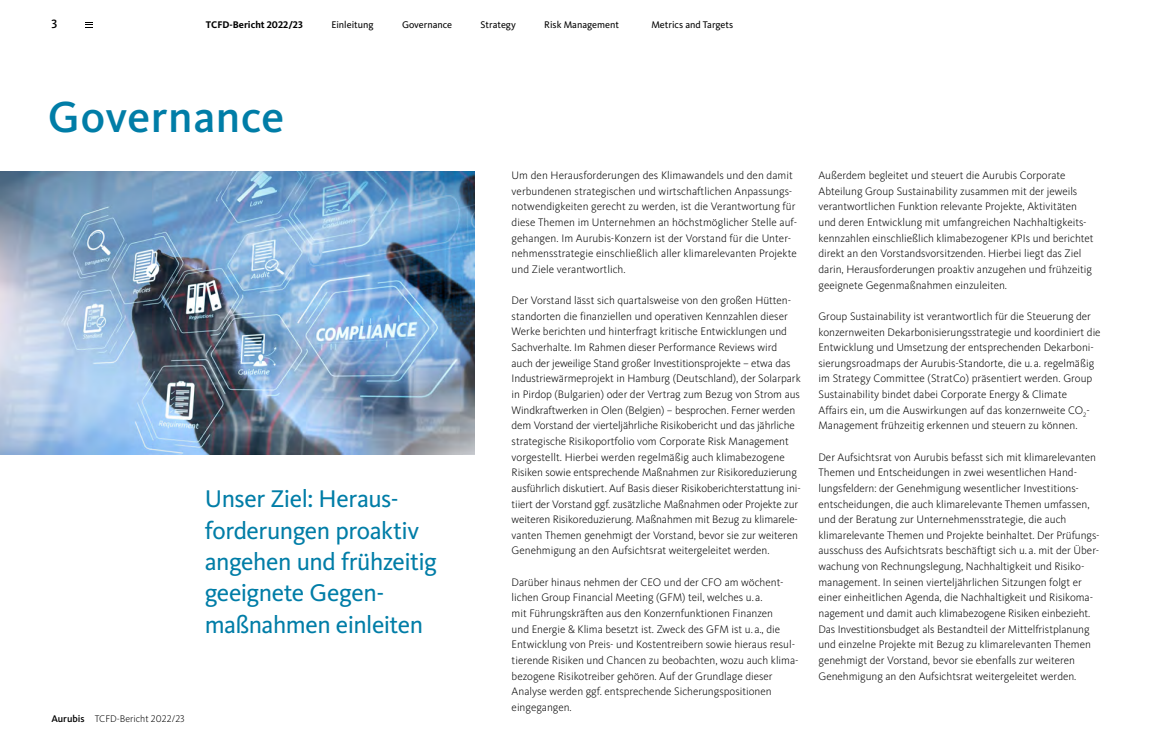
<style>
.page{position:relative;width:1159px;height:745px;background:#fff}
.page>*{position:absolute;margin:0;border:0;box-sizing:border-box;transform-origin:0 0}
.t1{font:500 45px "Kievit Pro";letter-spacing:.01em;color:#007da7}
.t2{font:25px/31.2px "Kievit Pro";letter-spacing:-.02em;color:#007da7}
.t3{font:500 12.5px "Kievit Pro";color:#000}
.t4{font:300 11.25px/15.6px "Kievit Pro";color:#000}
.t5{font:10px "Kievit Pro";color:#000}
.t6{font:300 10px "Kievit Pro";color:#000}
.t7{font:700 10px "Kievit Pro";color:#000}
.s1{font-weight:500}
</style>
<div class="page">
<img style="left:0;top:171px;width:474px;height:283px">
<svg style="left:86px;top:22px;width:7px;height:6px"></svg>
<p class="t3" style="left:51px;top:16px;width:7px">3</p>
<p class="t7" style="left:206px;top:18px;width:98px">TCFD-Bericht 2022/23</p>
<p class="t5" style="left:331px;top:18px;width:44px">Einleitung</p>
<p class="t5" style="left:402px;top:18px;width:52px">Governance</p>
<p class="t5" style="left:480px;top:18px;width:37px">Strategy</p>
<p class="t5" style="left:544px;top:18px;width:76px">Risk Management</p>
<p class="t5" style="left:651px;top:18px;width:83px">Metrics and Targets</p>
<h1 class="t1" style="left:48px;top:90px;width:238px">Governance</h1>
<h2 class="t2" style="left:205px;top:483px;width:234px">Unser Ziel: Heraus&shy;forderungen proaktiv angehen und frühzeitig geeignete Gegen&shy;maßnahmen einleiten</h2>
<p class="t6" style="left:51px;top:712px;width:135px"><span class="s1">Aurubis</span> TCFD-Bericht 2022/23</p>
<p class="t4" style="left:512px;top:167px;width:287px">Um den Herausforderungen des Klimawandels und den damit verbundenen strategischen und wirtschaftlichen Anpassungs&shy;notwendigkeiten gerecht zu werden, ist die Verantwortung für diese Themen im Unternehmen an höchstmöglicher Stelle auf&shy;gehangen. Im Aurubis-Konzern ist der Vorstand für die Unter&shy;nehmensstrategie einschließlich aller klimarelevanten Projekte und Ziele verantwortlich.</p>
<p class="t4" style="left:512px;top:292px;width:291px">Der Vorstand lässt sich quartalsweise von den großen Hütten&shy;standorten die finanziellen und operativen Kennzahlen dieser Werke berichten und hinterfragt kritische Entwicklungen und Sachverhalte. Im Rahmen dieser Performance Reviews wird auch der jeweilige Stand großer Investitionsprojekte – etwa das Industriewärmeprojekt in Hamburg (Deutschland), der Solarpark in Pirdop (Bulgarien) oder der Vertrag zum Bezug von Strom aus Windkraftwerken in Olen (Belgien) – besprochen. Ferner werden dem Vorstand der vierteljährliche Risikobericht und das jährliche strategische Risikoportfolio vom Corporate Risk Management vorgestellt. Hierbei werden regelmäßig auch klimabezogene Risiken sowie entsprechende Maßnahmen zur Risikoreduzierung ausführlich diskutiert. Auf Basis dieser Risikoberichterstattung ini&shy;tiiert der Vorstand ggf. zusätzliche Maßnahmen oder Projekte zur weiteren Risikoreduzierung. Maßnahmen mit Bezug zu klimarele&shy;vanten Themen genehmigt der Vorstand, bevor sie zur weiteren Genehmigung an den Aufsichtsrat weitergeleitet werden.</p>
<p class="t4" style="left:512px;top:573px;width:287px">Darüber hinaus nehmen der CEO und der CFO am wöchent&shy;lichen Group Financial Meeting (GFM) teil, welches u. a.<br>mit Führungskräften aus den Konzernfunktionen Finanzen<br>und Energie &amp; Klima besetzt ist. Zweck des GFM ist u. a., die Entwicklung von Preis- und Kostentreibern sowie hieraus resul&shy;tierende Risiken und Chancen zu beobachten, wozu auch klima&shy;bezogene Risikotreiber gehören. Auf der Grundlage dieser Analyse werden ggf. entsprechende Sicherungspositionen eingegangen.</p>
<p class="t4" style="left:818px;top:167px;width:277px">Außerdem begleitet und steuert die Aurubis Corporate Abteilung Group Sustainability zusammen mit der jeweils verantwortlichen Funktion relevante Projekte, Aktivitäten und deren Entwicklung mit umfangreichen Nachhaltigkeits&shy;kennzahlen einschließlich klimabezogener KPIs und berichtet direkt an den Vorstandsvorsitzenden. Hierbei liegt das Ziel darin, Herausforderungen proaktiv anzugehen und frühzeitig geeignete Gegenmaßnahmen einzuleiten.</p>
<p class="t4" style="left:818px;top:308px;width:284px">Group Sustainability ist verantwortlich für die Steuerung der konzernweiten Dekarbonisierungsstrategie und koordiniert die Entwicklung und Umsetzung der entsprechenden Dekarboni&shy;sierungsroadmaps der Aurubis-Standorte, die u. a. regelmäßig im Strategy Committee (StratCo) präsentiert werden. Group Sustainability bindet dabei Corporate Energy &amp; Climate<br>Affairs ein, um die Auswirkungen auf das konzernweite CO<sub>2</sub>- Management frühzeitig erkennen und steuern zu können.</p>
<p class="t4" style="left:818px;top:448px;width:283px">Der Aufsichtsrat von Aurubis befasst sich mit klimarelevanten Themen und Entscheidungen in zwei wesentlichen Hand&shy;lungsfeldern: der Genehmigung wesentlicher Investitions&shy;entscheidungen, die auch klimarelevante Themen umfassen, und der Beratung zur Unternehmensstrategie, die auch klimarelevante Themen und Projekte beinhaltet. Der Prüfungs&shy;ausschuss des Aufsichtsrats beschäftigt sich u. a. mit der Über&shy;wachung von Rechnungslegung, Nachhaltigkeit und Risiko&shy;management. In seinen vierteljährlichen Sitzungen folgt er einer einheitlichen Agenda, die Nachhaltigkeit und Risikoma&shy;nagement und damit auch klimabezogene Risiken einbezieht.<br>Das Investitionsbudget als Bestandteil der Mittelfristplanung und einzelne Projekte mit Bezug zu klimarelevanten Themen genehmigt der Vorstand, bevor sie ebenfalls zur weiteren Genehmigung an den Aufsichtsrat weitergeleitet werden.</p>
</div>
